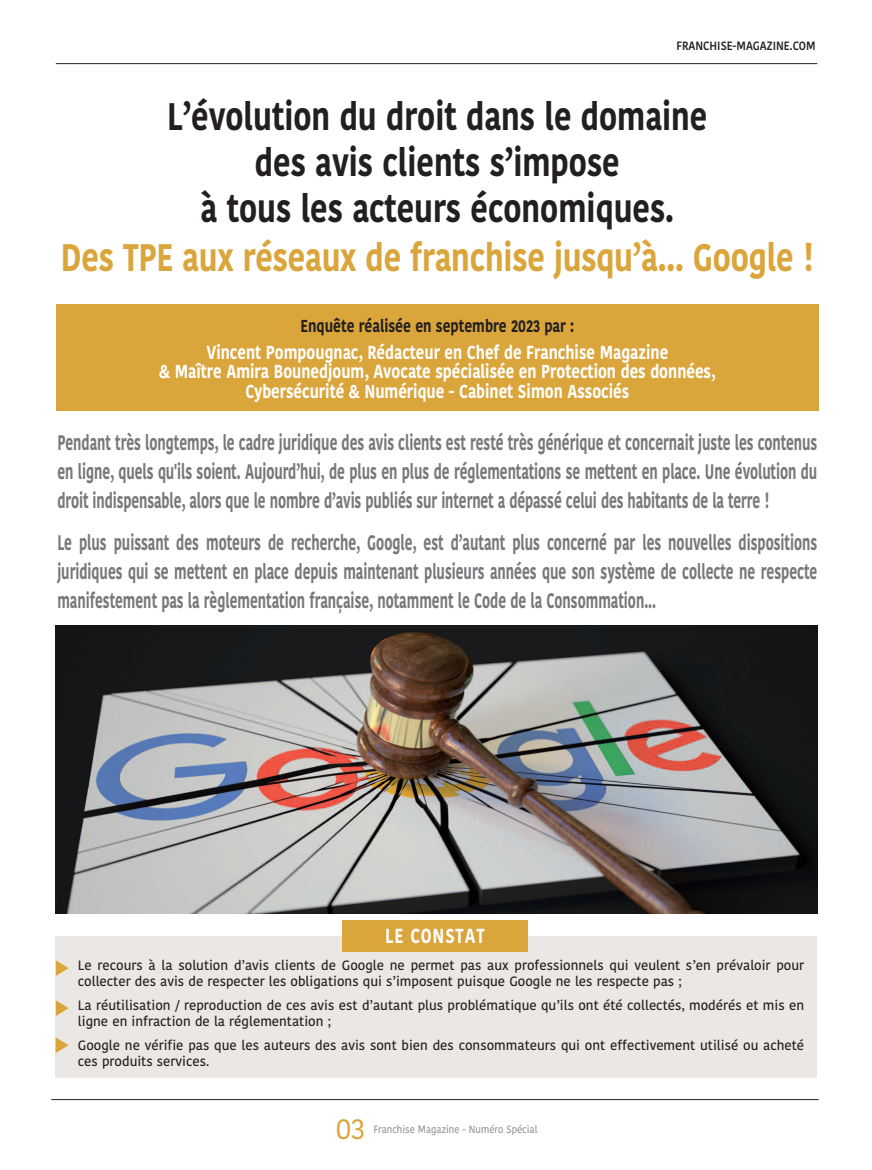
<style>
.page{position:relative;width:872px;height:1170px;background:#fff}
.page>*{position:absolute;margin:0;border:0;box-sizing:border-box;transform-origin:0 0}
.t1{font:700 38.25px/45.8px "Kohinoor Bangla";color:#231f20;text-align:center;scale:.8 1}
.t2{font:700 38.25px "Kohinoor Bangla";letter-spacing:-.005em;color:#daa53b;scale:.8 1}
.t3{font:30px "Kohinoor Bangla";color:#daa53b}
.t4{font:700 21px/28.8px "Kohinoor Bangla";letter-spacing:-.005em;color:#76787b;text-align:justify;scale:.65 1}
.t5{font:700 20.25px "Kohinoor Bangla";letter-spacing:.055em;color:#fff;scale:.8 1}
.t6{font:700 18.75px/19.5px "Kohinoor Bangla";color:#fff;text-align:center;scale:.8 1}
.t7{font:700 17.25px "Kohinoor Bangla";color:#231f20;scale:.8 1}
.t8{font:500 13.5px/15.8px "Kohinoor Bangla";color:#231f20}
.t9{font:600 12px "Kohinoor Bangla";color:#231f20;scale:.9 1}
.t10{font:500 10.5px "Kohinoor Bangla";color:#939598;scale:.9 1}
</style>
<div class="page">
<hr style="left:56px;top:63px;width:761px;height:1px;background:#231f20">
<img style="left:56px;top:626px;width:761px;height:287px">
<hr style="left:51px;top:1099px;width:767px;height:1px;background:#231f20">
<div style="left:56px;top:935px;width:761px;height:142px;background:#ebe7e4"></div>
<svg style="left:56px;top:960px;width:13px;height:15px"></svg>
<div style="left:342px;top:919px;width:186px;height:32px;background:#daa53b"></div>
<svg style="left:56px;top:1000px;width:13px;height:15px"></svg>
<svg style="left:56px;top:1037px;width:13px;height:15px"></svg>
<div style="left:56px;top:304px;width:763px;height:106px;background:#daa53b"></div>
<p class="t9" style="left:676px;top:38px;width:156px">FRANCHISE-MAGAZINE.COM</p>
<h1 class="t1" style="left:167px;top:96px;width:677px">L’évolution du droit dans le domaine des avis clients s’impose<br>à tous les acteurs économiques.</h1>
<h1 class="t2" style="left:61px;top:234px;width:942px">Des TPE aux réseaux de franchise jusqu’à... Google !</h1>
<p class="t7" style="left:300px;top:315px;width:344px">Enquête réalisée en septembre 2023 par :</p>
<p class="t6" style="left:159px;top:343px;width:696px">Vincent Pompougnac, Rédacteur en Chef de Franchise Magazine<br>&amp; Maître Amira Bounedjoum, Avocate spécialisée en Protection des données,<br>Cybersécurité &amp; Numérique - Cabinet Simon Associés</p>
<p class="t4" style="left:57px;top:429px;width:1170px">Pendant très longtemps, le cadre juridique des avis clients est resté très générique et concernait juste les contenus en ligne, quels qu'ils soient. Aujourd’hui, de plus en plus de réglementations se mettent en place. Une évolution du droit indispensable, alors que le nombre d’avis publiés sur internet a dépassé celui des habitants de la terre !</p>
<p class="t4" style="left:57px;top:529px;width:1170px">Le plus puissant des moteurs de recherche, Google, est d’autant plus concerné par les nouvelles dispositions juridiques qui se mettent en place depuis maintenant plusieurs années que son système de collecte ne respecte manifestement pas la règlementation française, notamment le Code de la Consommation...</p>
<p class="t5" style="left:385px;top:923px;width:126px">LE CONSTAT</p>
<p class="t8" style="left:78px;top:958px;width:728px">Le recours à la solution d’avis clients de Google ne permet pas aux professionnels qui veulent s’en prévaloir pour collecter des avis de respecter les obligations qui s’imposent puisque Google ne les respecte pas ;</p>
<p class="t8" style="left:78px;top:998px;width:728px">La réutilisation / reproduction de ces avis est d’autant plus problématique qu’ils ont été collectés, modérés et mis en ligne en infraction de la réglementation ;</p>
<p class="t8" style="left:78px;top:1037px;width:728px">Google ne vérifie pas que les auteurs des avis sont bien des consommateurs qui ont effectivement utilisé ou acheté ces produits services.</p>
<h2 class="t3" style="left:335px;top:1110px;width:31px">03</h2>
<p class="t10" style="left:373px;top:1122px;width:184px">Franchise Magazine - Numéro Spécial</p>
</div>
